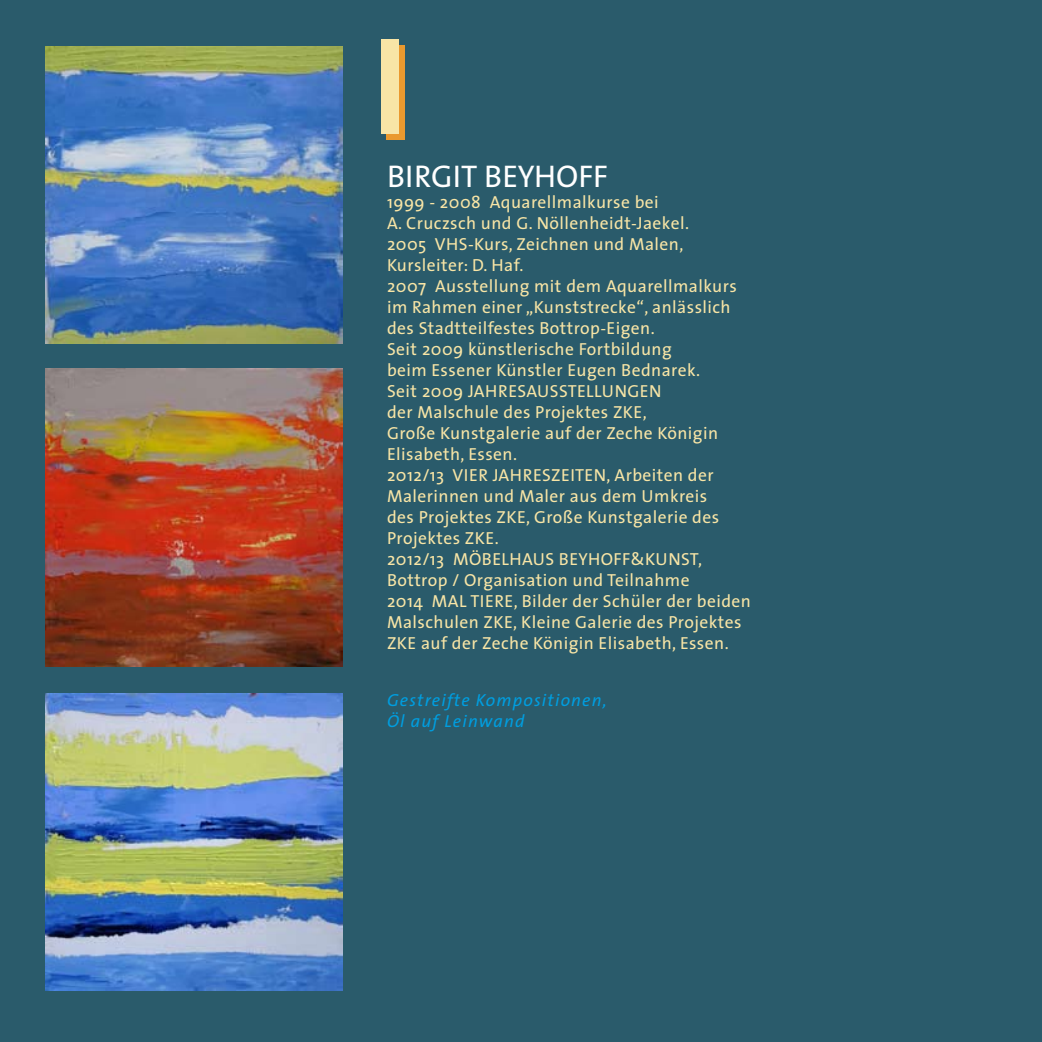
<style>
.page{position:relative;width:1042px;height:1042px;background:#2a5b6b}
.page>*{position:absolute;margin:0;border:0;box-sizing:border-box;transform-origin:0 0}
.t1{font:31.5px "The Sans";color:#fff}
.t2{font:17.5px/21px "The Sans";letter-spacing:.025em;color:#f8e5a6}
.t3{font:italic 17.5px/21px "The Sans";letter-spacing:.065em;color:#009ee0}
</style>
<div class="page">
<div style="left:387px;top:46px;width:18px;height:94px;background:#ea992e"></div>
<div style="left:381px;top:40px;width:17px;height:94px;background:#f8e5a6"></div>
<img style="left:45px;top:46px;width:298px;height:298px">
<img style="left:45px;top:369px;width:298px;height:298px">
<img style="left:45px;top:693px;width:298px;height:297px">
<h1 class="t1" style="left:387px;top:150px;width:222px">BIRGIT BEYHOFF</h1>
<p class="t2" style="left:387px;top:191px;width:365px">1999 - 2008 Aquarellmalkurse bei<br>A. Cruczsch und G. Nöllenheidt-Jaekel.<br>2005 VHS-Kurs, Zeichnen und Malen, Kursleiter: D. Haf.<br>2007 Ausstellung mit dem Aquarellmalkurs im Rahmen einer „Kunststrecke“, anlässlich des Stadtteilfestes Bottrop-Eigen.<br>Seit 2009 künstlerische Fortbildung<br>beim Essener Künstler Eugen Bednarek.<br>Seit 2009 JAHRESAUSSTELLUNGEN<br>der Malschule des Projektes ZKE,<br>Große Kunstgalerie auf der Zeche Königin Elisabeth, Essen.<br>2012/13 VIER JAHRESZEITEN, Arbeiten der Malerinnen und Maler aus dem Umkreis<br>des Projektes ZKE, Große Kunstgalerie des Projektes ZKE.<br>2012/13 MÖBELHAUS BEYHOFF&amp;KUNST, Bottrop / Organisation und Teilnahme<br>2014 MAL TIERE, Bilder der Schüler der beiden Malschulen ZKE, Kleine Galerie des Projektes ZKE auf der Zeche Königin Elisabeth, Essen.</p>
<p class="t3" style="left:387px;top:689px;width:221px">Gestreifte Kompositionen,<br>Öl auf Leinwand</p>
</div>
